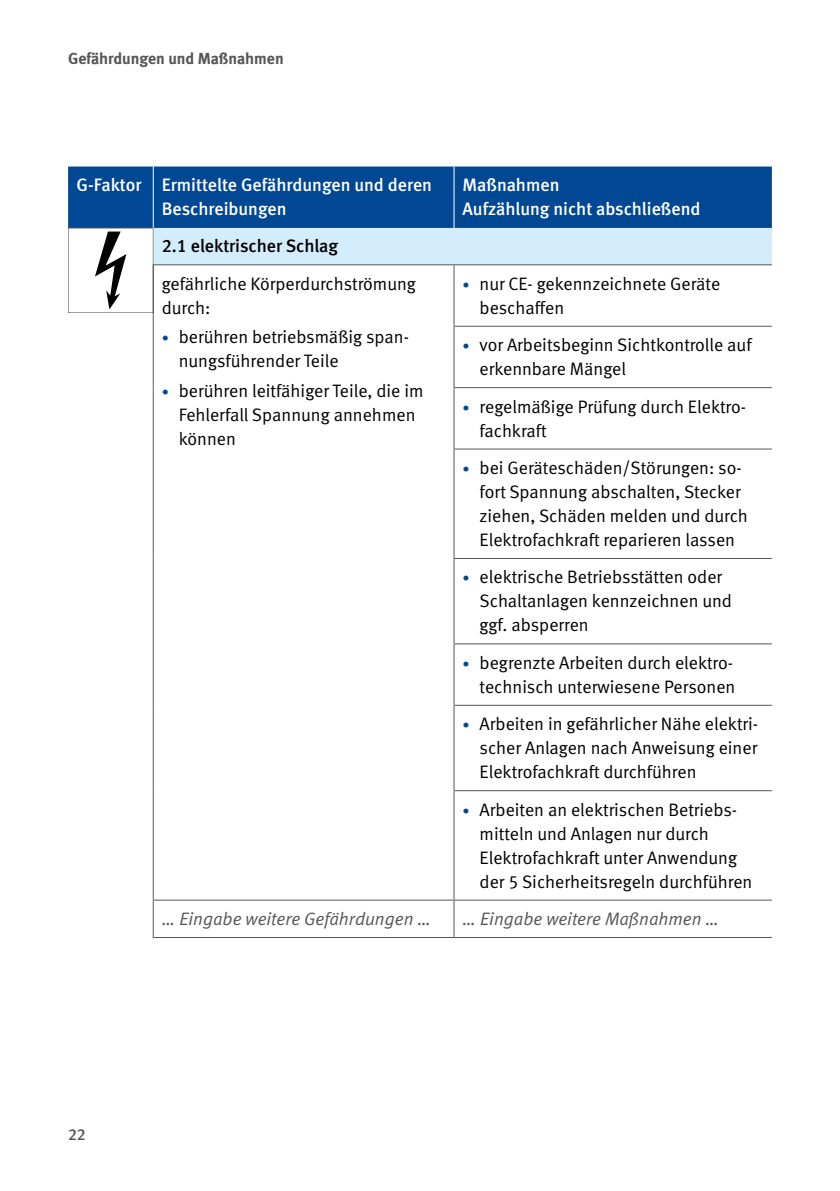
<style>
.page{position:relative;width:840px;height:1191px;background:#fff}
.page>*{position:absolute;margin:0;border:0;box-sizing:border-box;transform-origin:0 0}
.Tabellen_und_Graphen_TI{font:18px/24px "DGUV Meta";color:#000}
.t1{font:500 18px/24px "DGUV Meta";color:#fff}
.Tabellen_und_Graphen_TI_grau_kursiv{font:italic 18px "DGUV Meta";color:#565655}
.Tabellen_und_Graphen_TI_medium{font:500 18px "DGUV Meta";color:#000}
.t2{font:700 16px "DGUV Meta";color:#565655}
.t3{font:500 16px "DGUV Meta";color:#565655}
.s1{font-size:14px;color:#004893}
</style>
<div class="page">
<div style="left:68px;top:166px;width:703px;height:62px;background:#004893"></div>
<div style="left:153px;top:228px;width:618px;height:37px;background:#d4edfc"></div>
<hr style="left:153px;top:166px;width:1px;height:62px;background:#fff">
<hr style="left:453px;top:166px;width:1px;height:62px;background:#fff">
<hr style="left:153px;top:265px;width:1px;height:61px;background:#565655">
<hr style="left:453px;top:265px;width:1px;height:61px;background:#565655">
<hr style="left:153px;top:326px;width:1px;height:61px;background:#565655">
<hr style="left:453px;top:326px;width:318px;height:1px;background:#565655">
<hr style="left:453px;top:327px;width:1px;height:60px;background:#565655">
<hr style="left:153px;top:387px;width:1px;height:62px;background:#565655">
<hr style="left:453px;top:387px;width:318px;height:1px;background:#565655">
<hr style="left:453px;top:388px;width:1px;height:60px;background:#565655">
<hr style="left:153px;top:449px;width:1px;height:109px;background:#565655">
<hr style="left:453px;top:448px;width:318px;height:1px;background:#565655">
<hr style="left:453px;top:449px;width:1px;height:109px;background:#565655">
<hr style="left:153px;top:558px;width:1px;height:86px;background:#565655">
<hr style="left:453px;top:558px;width:318px;height:1px;background:#565655">
<hr style="left:453px;top:559px;width:1px;height:84px;background:#565655">
<hr style="left:153px;top:644px;width:1px;height:61px;background:#565655">
<hr style="left:453px;top:643px;width:318px;height:1px;background:#565655">
<hr style="left:453px;top:644px;width:1px;height:61px;background:#565655">
<hr style="left:153px;top:705px;width:1px;height:85px;background:#565655">
<hr style="left:453px;top:705px;width:318px;height:1px;background:#565655">
<hr style="left:453px;top:706px;width:1px;height:84px;background:#565655">
<hr style="left:153px;top:790px;width:1px;height:109px;background:#565655">
<hr style="left:453px;top:790px;width:318px;height:1px;background:#565655">
<hr style="left:453px;top:791px;width:1px;height:108px;background:#565655">
<hr style="left:153px;top:900px;width:1px;height:37px;background:#565655">
<hr style="left:453px;top:900px;width:1px;height:37px;background:#565655">
<hr style="left:153px;top:264px;width:301px;height:1px;background:#565655">
<hr style="left:454px;top:264px;width:317px;height:1px;background:#565655">
<hr style="left:153px;top:899px;width:301px;height:1px;background:#565655">
<hr style="left:454px;top:899px;width:317px;height:1px;background:#565655">
<hr style="left:153px;top:937px;width:301px;height:1px;background:#565655">
<hr style="left:454px;top:937px;width:317px;height:1px;background:#565655">
<svg style="left:68px;top:228px;width:85px;height:85px"></svg>
<p class="t2" style="left:68px;top:49px;width:217px">Gefährdungen und Maßnahmen</p>
<p class="t1" style="left:162px;top:174px;width:272px;text-indent:-85px">G-Faktor Ermittelte Gefährdungen und deren<br>Beschreibungen</p>
<p class="t1" style="left:462px;top:174px;width:239px">Maßnahmen<br>Aufzählung nicht abschließend</p>
<p class="Tabellen_und_Graphen_TI_medium" style="left:162px;top:236px;width:178px">2.1 elektrischer Schlag</p>
<p class="Tabellen_und_Graphen_TI" style="left:162px;top:272px;width:255px">gefährliche Körperdurchströmung durch:</p>
<p class="Tabellen_und_Graphen_TI" style="left:179px;top:326px;width:232px;text-indent:-17px"><span class="s1">•</span> berühren betriebsmäßig span&shy;nungsführender Teile</p>
<p class="Tabellen_und_Graphen_TI" style="left:179px;top:379px;width:246px;text-indent:-17px"><span class="s1">•</span> berühren leitfähiger Teile, die im<br>Fehlerfall Spannung annehmen können</p>
<p class="Tabellen_und_Graphen_TI" style="left:479px;top:272px;width:242px;text-indent:-17px"><span class="s1">•</span> nur CE- gekennzeichnete Geräte beschaffen</p>
<p class="Tabellen_und_Graphen_TI" style="left:479px;top:333px;width:273px;text-indent:-17px"><span class="s1">•</span> vor Arbeitsbeginn Sichtkontrolle auf erkennbare Mängel</p>
<p class="Tabellen_und_Graphen_TI" style="left:479px;top:395px;width:268px;text-indent:-17px"><span class="s1">•</span> regelmäßige Prüfung durch Elektro&shy;fachkraft</p>
<p class="Tabellen_und_Graphen_TI" style="left:479px;top:456px;width:270px;text-indent:-17px"><span class="s1">•</span> bei Geräteschäden/Störungen: so&shy;fort Spannung abschalten, Stecker ziehen, Schäden melden und durch Elektrofachkraft reparieren lassen</p>
<p class="Tabellen_und_Graphen_TI" style="left:479px;top:565px;width:254px;text-indent:-17px"><span class="s1">•</span> elektrische Betriebsstätten oder<br>Schaltanlagen kennzeichnen und ggf. absperren</p>
<p class="Tabellen_und_Graphen_TI" style="left:462px;top:651px;width:274px;text-align:right"><span class="s1">•</span> begrenzte Arbeiten durch elektro&shy;technisch unterwiesene Personen</p>
<p class="Tabellen_und_Graphen_TI" style="left:479px;top:712px;width:280px;text-align:justify;text-indent:-17px"><span class="s1">•</span> Arbeiten in gefährlicher Nähe elektri&shy;scher Anlagen nach Anweisung einer Elektrofachkraft durchführen</p>
<p class="Tabellen_und_Graphen_TI" style="left:479px;top:798px;width:274px;text-indent:-17px"><span class="s1">•</span> Arbeiten an elektrischen Betriebs&shy;mitteln und Anlagen nur durch Elektrofachkraft unter Anwendung der 5 Sicherheitsregeln durchführen</p>
<p class="Tabellen_und_Graphen_TI_grau_kursiv" style="left:162px;top:908px;width:271px">… Eingabe weitere Gefährdungen …</p>
<p class="Tabellen_und_Graphen_TI_grau_kursiv" style="left:462px;top:908px;width:258px">… Eingabe weitere Maßnahmen …</p>
<p class="t3" style="left:68px;top:1124px;width:19px">22</p>
</div>
